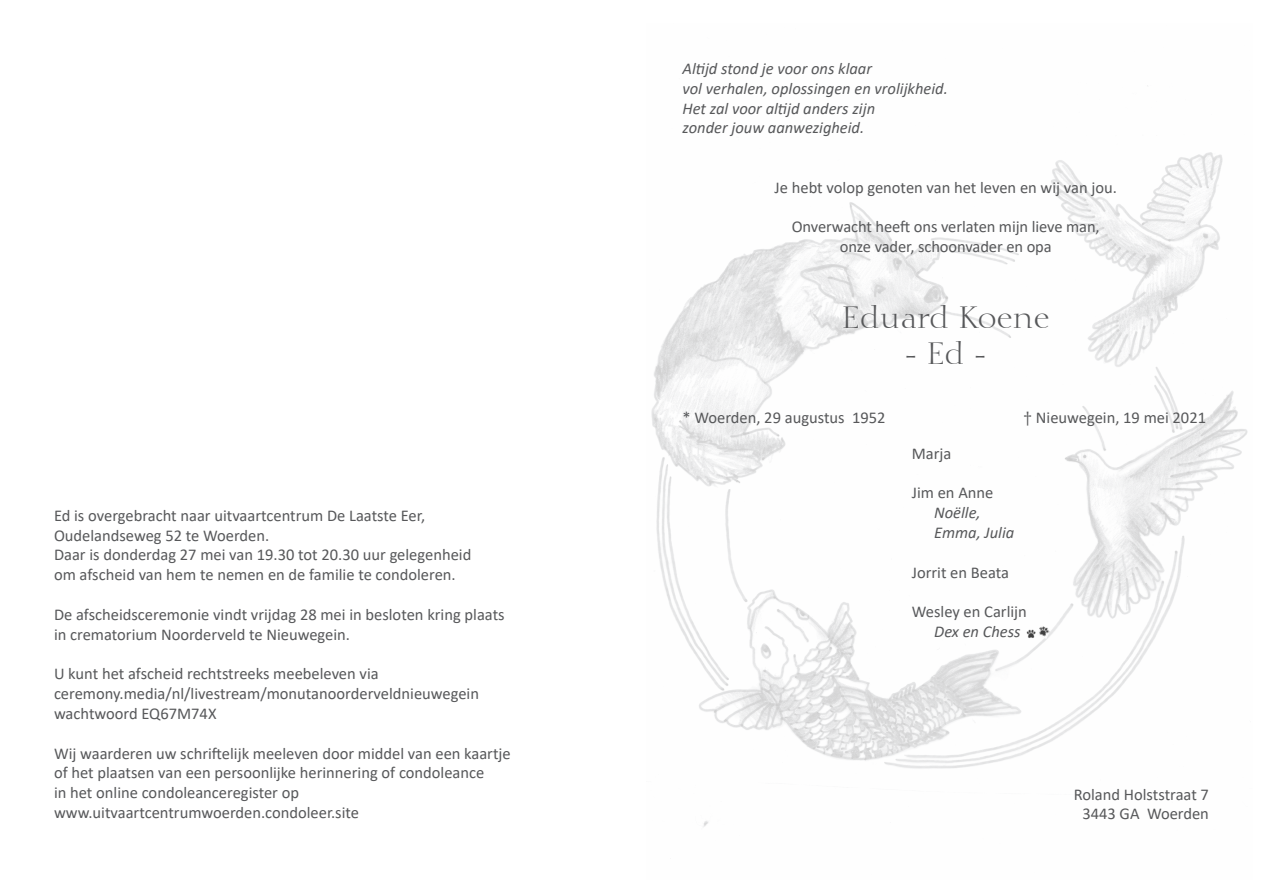
<style>
.page{position:relative;width:1263px;height:893px;background:#fff}
.page>*{position:absolute;margin:0;border:0;box-sizing:border-box;transform-origin:0 0}
.t1{font:30px "Calligraphic 810 BT";color:#57585a}
.t2{font:16.5px "Calibri";color:#57585a}
.t3{font:italic 16.5px "Calibri";color:#57585a}
.s1{font-family:"Cambria"}
</style>
<div class="page">
<img style="left:651px;top:85px;width:597px;height:742px">
<svg style="left:1027px;top:629px;width:9px;height:9px"></svg>
<img style="left:1037px;top:625px;width:13px;height:14px">
<p class="t2" style="left:54px;top:504px;width:373px">Ed is overgebracht naar uitvaartcentrum De Laatste Eer,</p>
<p class="t2" style="left:54px;top:524px;width:217px">Oudelandseweg 52 te Woerden.</p>
<p class="t2" style="left:54px;top:544px;width:419px">Daar is donderdag 27 mei van 19.30 tot 20.30 uur gelegenheid</p>
<p class="t2" style="left:54px;top:563px;width:403px">om afscheid van hem te nemen en de familie te condoleren.</p>
<p class="t2" style="left:54px;top:603px;width:452px">De afscheidsceremonie vindt vrijdag 28 mei in besloten kring plaats</p>
<p class="t2" style="left:54px;top:623px;width:297px">in crematorium Noorderveld te Nieuwegein.</p>
<p class="t2" style="left:54px;top:662px;width:326px">U kunt het afscheid rechtstreeks meebeleven via</p>
<p class="t2" style="left:54px;top:682px;width:427px">ceremony.media/nl/livestream/monutanoorderveldnieuwegein</p>
<p class="t2" style="left:54px;top:702px;width:164px">wachtwoord EQ67M74X</p>
<p class="t2" style="left:54px;top:742px;width:458px">Wij waarderen uw schriftelijk meeleven door middel van een kaartje</p>
<p class="t2" style="left:54px;top:761px;width:432px">of het plaatsen van een persoonlijke herinnering of condoleance</p>
<p class="t2" style="left:54px;top:781px;width:247px">in het online condoleanceregister op</p>
<p class="t2" style="left:54px;top:801px;width:307px">www.uitvaartcentrumwoerden.condoleer.site</p>
<p class="t3" style="left:682px;top:57px;width:191px">Altijd stond je voor ons klaar</p>
<p class="t3" style="left:682px;top:77px;width:267px">vol verhalen, oplossingen en vrolijkheid.</p>
<p class="t3" style="left:682px;top:97px;width:194px">Het zal voor altijd anders zijn</p>
<p class="t3" style="left:682px;top:117px;width:183px">zonder jouw aanwezigheid.</p>
<p class="t2" style="left:775px;top:176px;width:344px">Je hebt volop genoten van het leven en wij van jou.</p>
<p class="t2" style="left:792px;top:216px;width:309px">Onverwacht heeft ons verlaten mijn lieve man,</p>
<p class="t2" style="left:840px;top:235px;width:213px">onze vader, schoonvader en opa</p>
<p class="t1" style="left:842px;top:299px;width:209px">Eduard Koene</p>
<p class="t1" style="left:904px;top:335px;width:84px">- Ed -</p>
<p class="t2" style="left:682px;top:406px;width:205px">* Woerden, 29 augustus 1952</p>
<p class="t2" style="left:1024px;top:406px;width:184px"><span class="s1">†</span> Nieuwegein, 19 mei 2021</p>
<p class="t2" style="left:912px;top:442px;width:41px">Marja</p>
<p class="t2" style="left:912px;top:482px;width:83px">Jim en Anne</p>
<p class="t3" style="left:934px;top:501px;width:48px">Noëlle,</p>
<p class="t3" style="left:934px;top:521px;width:82px">Emma, Julia</p>
<p class="t2" style="left:912px;top:561px;width:99px">Jorrit en Beata</p>
<p class="t2" style="left:912px;top:600px;width:117px">Wesley en Carlijn</p>
<p class="t3" style="left:934px;top:620px;width:88px">Dex en Chess</p>
<p class="t2" style="left:1074px;top:783px;width:137px">Roland Holststraat 7</p>
<p class="t2" style="left:1082px;top:802px;width:128px">3443 GA Woerden</p>
</div>
